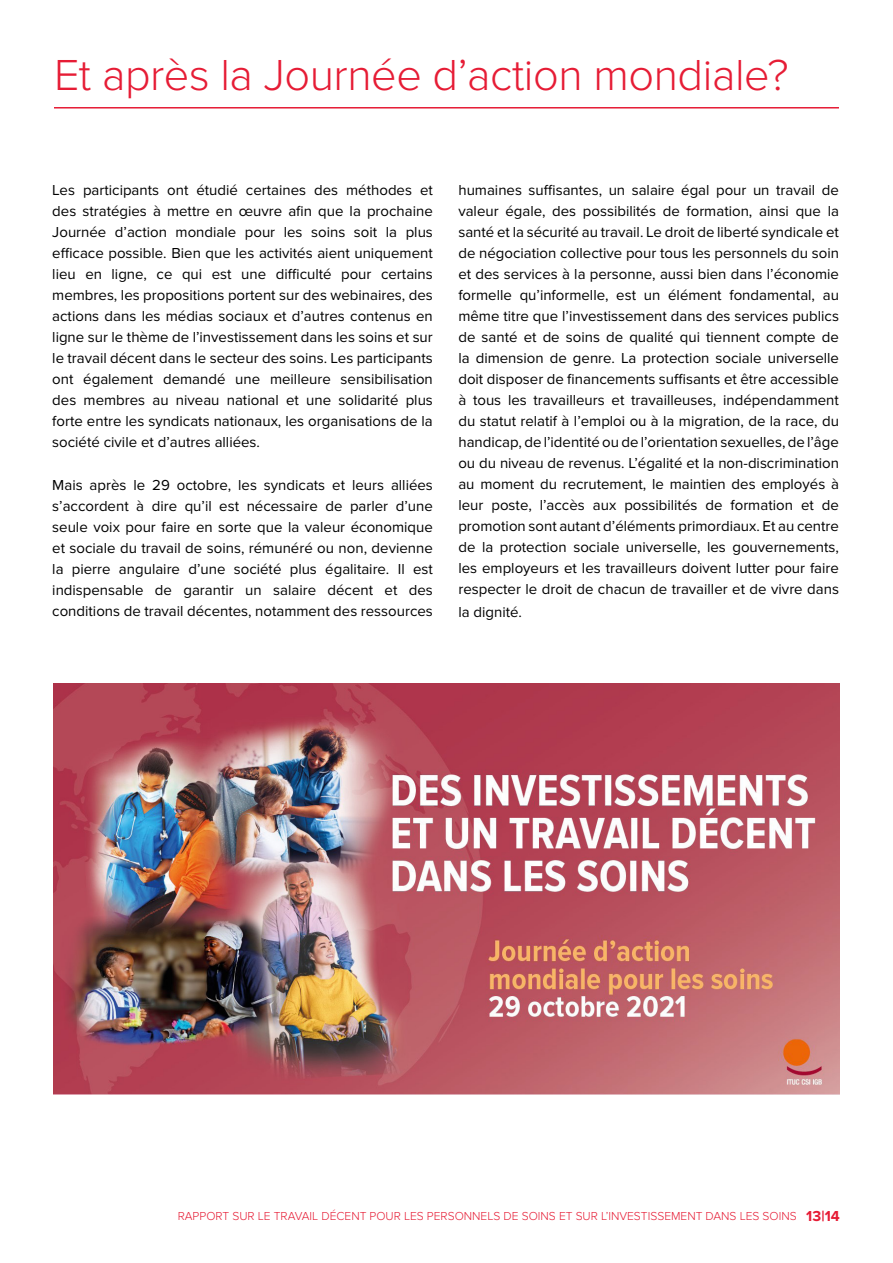
<style>
.page{position:relative;width:893px;height:1263px;background:#fff}
.page>*{position:absolute;margin:0;border:0;box-sizing:border-box;transform-origin:0 0}
.Title_02{font:300 45px "Proxima Nova";letter-spacing:-.01em;color:#e61c35}
.t1{font:15px/21px "Proxima Nova";color:#000;text-align:justify}
.t2{font:300 12px "Proxima Nova";color:#e61c35}
.s1{font-weight:700;font-size:15px}
</style>
<div class="page">
<hr style="left:54px;top:107px;width:785px;height:2px;background:#e61c35">
<img style="left:54px;top:684px;width:785px;height:411px">
<p class="Title_02" style="left:54px;top:49px;width:736px">Et après la Journée d’action mondiale?</p>
<p class="t1" style="left:52px;top:180px;width:382px">Les participants ont étudié certaines des méthodes et des stratégies à mettre en œuvre afin que la prochaine Journée d’action mondiale pour les soins soit la plus efficace possible. Bien que les activités aient uniquement lieu en ligne, ce qui est une difficulté pour certains membres, les propositions portent sur des webinaires, des actions dans les médias sociaux et d’autres contenus en ligne sur le thème de l’investissement dans les soins et sur le travail décent dans le secteur des soins. Les participants ont également demandé une meilleure sensibilisation des membres au niveau national et une solidarité plus forte entre les syndicats nationaux, les organisations de la société civile et d’autres alliées.</p>
<p class="t1" style="left:52px;top:474px;width:382px">Mais après le 29 octobre, les syndicats et leurs alliées s’accordent à dire qu’il est nécessaire de parler d’une seule voix pour faire en sorte que la valeur économique et sociale du travail de soins, rémunéré ou non, devienne la pierre angulaire d’une société plus égalitaire. Il est indispensable de garantir un salaire décent et des conditions de travail décentes, notamment des ressources</p>
<p class="t1" style="left:458px;top:180px;width:382px">humaines suffisantes, un salaire égal pour un travail de valeur égale, des possibilités de formation, ainsi que la santé et la sécurité au travail. Le droit de liberté syndicale et de négociation collective pour tous les personnels du soin et des services à la personne, aussi bien dans l’économie formelle qu’informelle, est un élément fondamental, au même titre que l’investissement dans des services publics de santé et de soins de qualité qui tiennent compte de la dimension de genre. La protection sociale universelle doit disposer de financements suffisants et être accessible à tous les travailleurs et travailleuses, indépendamment du statut relatif à l’emploi ou à la migration, de la race, du handicap, de l’identité ou de l’orientation sexuelles, de l’âge ou du niveau de revenus. L’égalité et la non-discrimination au moment du recrutement, le maintien des employés à leur poste, l’accès aux possibilités de formation et de promotion sont autant d’éléments primordiaux. Et au centre de la protection sociale universelle, les gouvernements, les employeurs et les travailleurs doivent lutter pour faire respecter le droit de chacun de travailler et de vivre dans</p>
<p class="t1" style="left:458px;top:602px;width:65px">la dignité.</p>
<p class="t2" style="left:178px;top:1209px;width:664px">RAPPORT SUR LE TRAVAIL DÉCENT POUR LES PERSONNELS DE SOINS ET SUR L’INVESTISSEMENT DANS LES SOINS <span class="s1">13|14</span></p>
</div>
